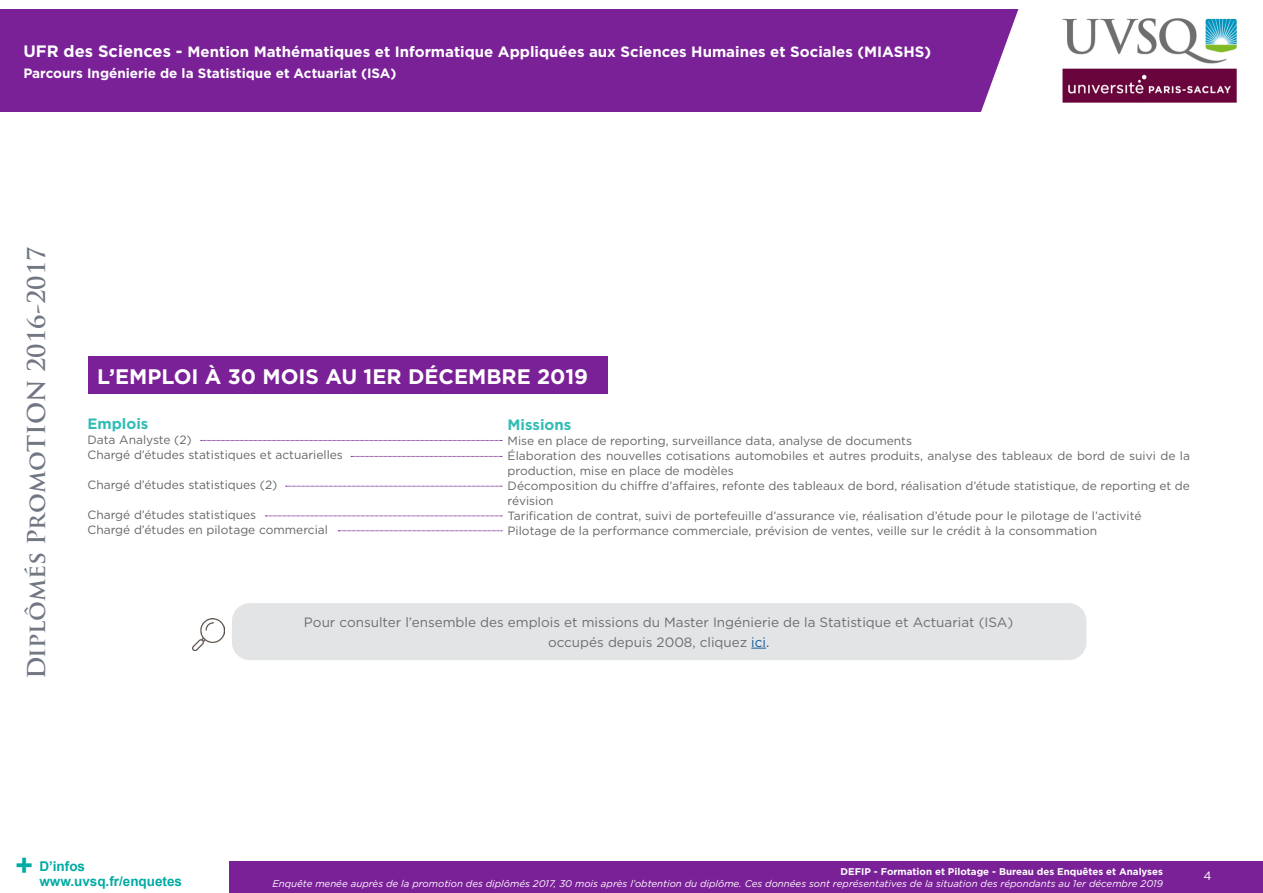
<style>
.page{position:relative;width:1263px;height:893px;background:#fff}
.page>*{position:absolute;margin:0;border:0;box-sizing:border-box;transform-origin:0 0}
.t1{font:700 30px "Arial";color:#00aba4}
.t2{font:700 24px "Trajan Pro";color:#717783}
.t3{font:700 21px "Gotham";color:#fff}
.t4{font:700 15px "Gotham";color:#fff}
.t5{font:700 15px "Gotham";color:#33bcb6}
.t6{font:13.5px "Gotham";color:#6c6d70}
.t7{font:700 13.5px "Gotham";color:#fff}
.t8{font:700 13.5px/15px "Arial";color:#00aba4}
.t9{font:12px/15px "Gotham";color:#646567}
.t10{font:12px "Gotham";color:#fff}
.t11{font:italic 9.75px "Gotham";color:#fff}
.t12{font:700 9.75px "Gotham";color:#fff}
.s1{font-size:16.5px}
.s2{color:#175d9e}
.s3{color:#7b2198}
</style>
<div class="page">
<div style="left:0;top:861px;width:1263px;height:32px;background:#7b2198"></div>
<div style="left:0;top:836px;width:229px;height:57px;background:#fff"></div>
<div style="left:0;top:10px;width:1023px;height:102px;background:#7b2198"></div>
<svg style="left:963px;top:9px;width:60px;height:103px"></svg>
<img style="left:1062px;top:18px;width:175px;height:85px">
<div style="left:89px;top:356px;width:519px;height:38px;background:#7b2198"></div>
<svg style="left:201px;top:440px;width:301px;height:1px"></svg>
<svg style="left:265px;top:516px;width:237px;height:1px"></svg>
<svg style="left:286px;top:486px;width:216px;height:1px"></svg>
<svg style="left:338px;top:531px;width:164px;height:1px"></svg>
<div style="left:232px;top:603px;width:854px;height:57px;background:#e3e4e6;border-radius:18px"></div>
<svg style="left:751px;top:648px;width:15px;height:1px"></svg>
<img style="left:193px;top:618px;width:32px;height:32px">
<svg style="left:351px;top:456px;width:151px;height:1px"></svg>
<p class="t4" style="left:23px;top:41px;width:909px"><span class="s1">UFR des Sciences -</span> Mention Mathématiques et Informatique Appliquées aux Sciences Humaines et Sociales (MIASHS)</p>
<p class="t7" style="left:23px;top:64px;width:375px">Parcours Ingénierie de la Statistique et Actuariat (ISA)</p>
<h2 class="t2" style="left:22px;top:679px;width:434px;rotate:-90deg">Diplômés PromoTION 2016-2017</h2>
<p class="t3" style="left:97px;top:362px;width:493px">L’EMPLOI À 30 MOIS AU 1ER DÉCEMBRE 2019</p>
<p class="t5" style="left:88px;top:414px;width:62px">Emplois</p>
<p class="t9" style="left:88px;top:432px;width:106px">Data Analyste (2)</p>
<p class="t9" style="left:88px;top:447px;width:257px">Chargé d’études statistiques et actuarielles</p>
<p class="t9" style="left:88px;top:477px;width:191px">Chargé d’études statistiques (2)</p>
<p class="t9" style="left:88px;top:507px;width:170px">Chargé d’études statistiques</p>
<p class="t9" style="left:88px;top:522px;width:242px">Chargé d’études en pilotage commercial</p>
<p class="t5" style="left:508px;top:415px;width:65px">Missions</p>
<p class="t9" style="left:508px;top:433px;width:406px">Mise en place de reporting, surveillance data, analyse de documents</p>
<p class="t9" style="left:508px;top:448px;width:684px">Élaboration des nouvelles cotisations automobiles et autres produits, analyse des tableaux de bord de suivi de la production, mise en place de modèles</p>
<p class="t9" style="left:508px;top:478px;width:684px">Décomposition du chiffre d’affaires, refonte des tableaux de bord, réalisation d’étude statistique, de reporting et de révision</p>
<p class="t9" style="left:508px;top:508px;width:635px">Tarification de contrat, suivi de portefeuille d’assurance vie, réalisation d’étude pour le pilotage de l’activité</p>
<p class="t9" style="left:508px;top:523px;width:591px">Pilotage de la performance commerciale, prévision de ventes, veille sur le crédit à la consommation</p>
<p class="t6" style="left:304px;top:614px;width:711px">Pour consulter l’ensemble des emplois et missions du Master Ingénierie de la Statistique et Actuariat (ISA)</p>
<p class="t6" style="left:548px;top:633px;width:223px">occupés depuis 2008, cliquez <span class="s2">ici</span><span class="s3">.</span></p>
<h1 class="t1" style="left:15px;top:845px;width:19px">+</h1>
<p class="t8" style="left:39px;top:859px;width:144px">D’infos www.uvsq.fr/enquetes</p>
<p class="t12" style="left:841px;top:865px;width:324px">DEFIP - Formation et Pilotage - Bureau des Enquêtes et Analyses</p>
<p class="t11" style="left:272px;top:877px;width:892px">Enquête menée auprès de la promotion des diplômés 2017, 30 mois après l’obtention du diplôme. Ces données sont représentatives de la situation des répondants au 1er décembre 2019</p>
<p class="t10" style="left:1203px;top:868px;width:10px">4</p>
</div>
